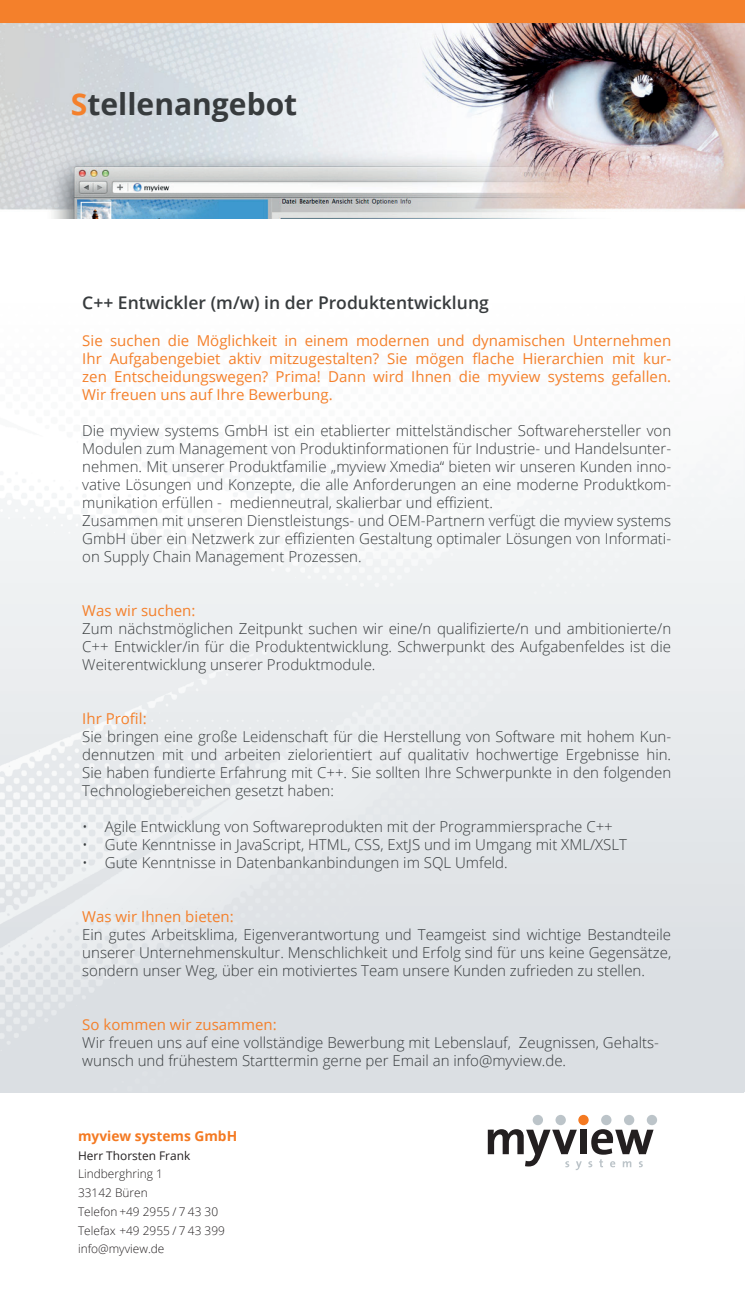
<style>
.page{position:relative;width:745px;height:1312px;background:#fff}
.page>*{position:absolute;margin:0;border:0;box-sizing:border-box;transform-origin:0 0}
.t1{font:700 30px "Open Sans";color:#373b3d}
.t2{font:600 17.5px "Open Sans";color:#373b3d}
.t3{font:300 15px/18px "Open Sans";color:#373b3d;text-align:justify}
.t4{font:15px/18px "Open Sans";color:#f4802b;text-align:justify}
.t5{font:700 13.75px "Open Sans";color:#f47921}
.t6{font:300 11.88px/18.8px "Open Sans";color:#231f20}
.t7{font:11.88px "Open Sans";color:#231f20}
.s1{color:#f4802b}
</style>
<div class="page">
<img style="left:0;top:218px;width:742px;height:873px">
<img style="left:0;top:23px;width:744px;height:195px">
<div style="left:580px;top:1129px;width:6px;height:24px;background:#231f20"></div>
<svg style="left:487px;top:1129px;width:94px;height:40px"></svg>
<svg style="left:588px;top:1129px;width:65px;height:37px"></svg>
<div style="left:532px;top:1114px;width:10px;height:10px;background:#bcc4c9;border-radius:50%"></div>
<div style="left:555px;top:1114px;width:10px;height:10px;background:#bcc4c9;border-radius:50%"></div>
<div style="left:578px;top:1114px;width:10px;height:10px;background:#f47921;border-radius:50%"></div>
<div style="left:600px;top:1114px;width:11px;height:10px;background:#bcc4c9;border-radius:50%"></div>
<div style="left:623px;top:1114px;width:11px;height:10px;background:#bcc4c9;border-radius:50%"></div>
<div style="left:646px;top:1114px;width:10px;height:10px;background:#bcc4c9;border-radius:50%"></div>
<div style="left:0;top:0;width:744px;height:23px;background:#f4802b"></div>
<h1 class="t1" style="left:71px;top:83px;width:228px"><span class="s1">S</span>tellenangebot</h1>
<p class="t2" style="left:82px;top:291px;width:408px">C++ Entwickler (m/w) in der Produktentwicklung</p>
<p class="t4" style="left:82px;top:330px;width:590px">Sie suchen die Möglichkeit in einem modernen und dynamischen Unternehmen Ihr Aufgabengebiet aktiv mitzugestalten? Sie mögen flache Hierarchien mit kur&shy;zen Entscheidungswegen? Prima! Dann wird Ihnen die myview systems gefallen.<br>Wir freuen uns auf Ihre Bewerbung.</p>
<p class="t3" style="left:82px;top:420px;width:590px;text-align:left">Die myview systems GmbH ist ein etablierter mittelständischer Softwarehersteller von Modulen zum Management von Produktinformationen für Industrie- und Handelsunter&shy;nehmen. Mit unserer Produktfamilie „myview Xmedia“ bieten wir unseren Kunden inno&shy;vative Lösungen und Konzepte, die alle Anforderungen an eine moderne Produktkom&shy;munikation erfüllen - medienneutral, skalierbar und effizient.<br>Zusammen mit unseren Dienstleistungs- und OEM-Partnern verfügt die myview systems GmbH über ein Netzwerk zur effizienten Gestaltung optimaler Lösungen von Informati&shy;on Supply Chain Management Prozessen.</p>
<p class="t4" style="left:82px;top:600px;width:115px">Was wir suchen:</p>
<p class="t3" style="left:82px;top:618px;width:590px">Zum nächstmöglichen Zeitpunkt suchen wir eine/n qualifizierte/n und ambitionierte/n C++ Entwickler/in für die Produktentwicklung. Schwerpunkt des Aufgabenfeldes ist die Weiterentwicklung unserer Produktmodule.</p>
<p class="t4" style="left:82px;top:708px;width:66px">Ihr Profil:</p>
<p class="t3" style="left:82px;top:726px;width:590px">Sie bringen eine große Leidenschaft für die Herstellung von Software mit hohem Kun&shy;dennutzen mit und arbeiten zielorientiert auf qualitativ hochwertige Ergebnisse hin.<br>Sie haben fundierte Erfahrung mit C++. Sie sollten Ihre Schwerpunkte in den folgenden Technologiebereichen gesetzt haben:</p>
<p class="t3" style="left:82px;top:816px;width:531px">• Agile Entwicklung von Softwareprodukten mit der Programmiersprache C++</p>
<p class="t3" style="left:82px;top:834px;width:546px">• Gute Kenntnisse in JavaScript, HTML, CSS, ExtJS und im Umgang mit XML/XSLT</p>
<p class="t3" style="left:82px;top:852px;width:426px">• Gute Kenntnisse in Datenbankanbindungen im SQL Umfeld.</p>
<p class="t4" style="left:82px;top:906px;width:153px">Was wir Ihnen bieten:</p>
<p class="t3" style="left:82px;top:924px;width:590px">Ein gutes Arbeitsklima, Eigenverantwortung und Teamgeist sind wichtige Bestandteile unserer Unternehmenskultur. Menschlichkeit und Erfolg sind für uns keine Gegensätze, sondern unser Weg, über ein motiviertes Team unsere Kunden zufrieden zu stellen.</p>
<p class="t4" style="left:82px;top:1014px;width:196px">So kommen wir zusammen:</p>
<p class="t3" style="left:82px;top:1032px;width:578px">Wir freuen uns auf eine vollständige Bewerbung mit Lebenslauf, Zeugnissen, Gehalts&shy;wunsch und frühestem Starttermin gerne per Email an info@myview.de.</p>
<p class="t5" style="left:78px;top:1125px;width:160px">myview systems GmbH</p>
<p class="t7" style="left:78px;top:1146px;width:114px">Herr Thorsten Frank</p>
<p class="t6" style="left:78px;top:1164px;width:148px">Lindberghring 1<br>33142 Büren<br>Telefon +49 2955 / 7 43 30<br>Telefax +49 2955 / 7 43 399 info@myview.de</p>
</div>
